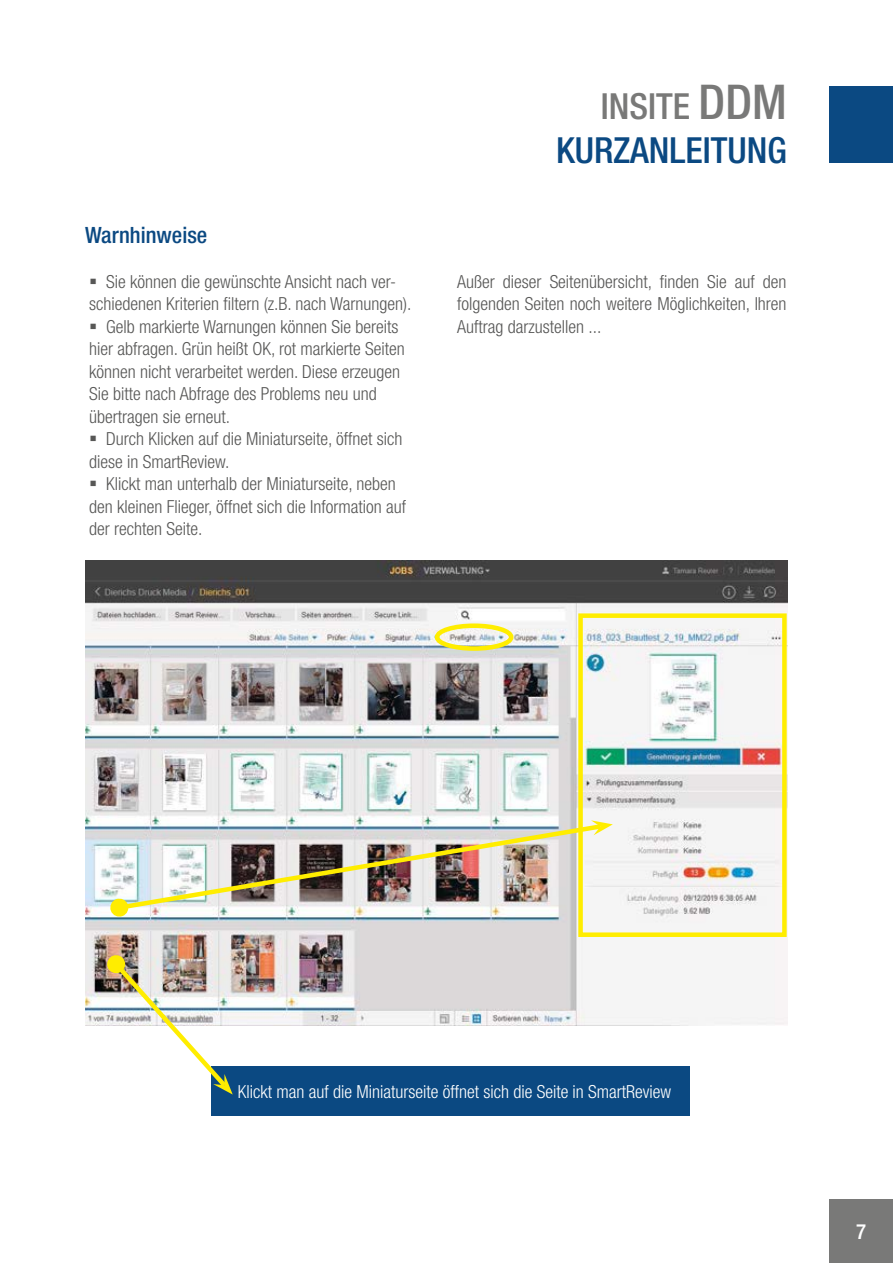
<style>
.page{position:relative;width:893px;height:1263px;background:#fff}
.page>*{position:absolute;margin:0;border:0;box-sizing:border-box;transform-origin:0 0}
.t1{font:500 condensed 36px/43.2px "Helvetica Neue LT Std";color:#0b4982;text-align:right}
.t2{font:500 condensed 22.5px "Helvetica Neue LT Std";color:#0b4982}
.t3{font:500 condensed 21px "Helvetica Neue LT Std";color:#fff}
.t4{font:300 condensed 18px/22.5px "Helvetica Neue LT Std";color:#575756;text-align:justify}
.t5{font:300 condensed 18px "Helvetica Neue LT Std";color:#fff}
.s1{color:#797978}
.s2{font-size:48px;color:#797978}
</style>
<div class="page">
<div style="left:829px;top:1199px;width:64px;height:64px;background:#797978"></div>
<div style="left:829px;top:86px;width:64px;height:76px;background:#0b4982"></div>
<img style="left:85px;top:560px;width:702px;height:466px">
<div style="left:435px;top:623px;width:78px;height:28px;border:5px solid #ffed00;border-radius:50%"></div>
<div style="left:211px;top:1066px;width:479px;height:50px;background:#0b4982"></div>
<img style="left:106px;top:954px;width:127px;height:140px">
<img style="left:114px;top:821px;width:492px;height:92px">
<svg style="left:591px;top:820px;width:22px;height:15px"></svg>
<svg style="left:109px;top:897px;width:21px;height:21px"></svg>
<div style="left:578px;top:613px;width:209px;height:324px;border:4px solid #ffed00"></div>
<p class="t2" style="left:85px;top:221px;width:124px">Warnhinweise</p>
<p class="t4" style="left:106px;top:270px;width:291px">Sie können die gewünschte Ansicht nach ver-</p>
<p class="t4" style="left:89px;top:292px;width:324px">schiedenen Kriterien filtern (z.B. nach Warnungen).</p>
<p class="t4" style="left:106px;top:315px;width:294px">Gelb markierte Warnungen können Sie bereits</p>
<p class="t4" style="left:89px;top:337px;width:317px">hier abfragen. Grün heißt OK, rot markierte Seiten</p>
<p class="t4" style="left:89px;top:360px;width:312px">können nicht verarbeitet werden. Diese erzeugen</p>
<p class="t4" style="left:89px;top:382px;width:289px">Sie bitte nach Abfrage des Problems neu und</p>
<p class="t4" style="left:89px;top:405px;width:142px">übertragen sie erneut.</p>
<p class="t4" style="left:106px;top:427px;width:298px">Durch Klicken auf die Miniaturseite, öffnet sich</p>
<p class="t4" style="left:89px;top:450px;width:142px">diese in SmartReview.</p>
<p class="t4" style="left:106px;top:472px;width:291px">Klickt man unterhalb der Miniaturseite, neben</p>
<p class="t4" style="left:89px;top:495px;width:318px">den kleinen Flieger, öffnet sich die Information auf</p>
<p class="t4" style="left:89px;top:517px;width:115px">der rechten Seite.</p>
<h1 class="t1" style="left:556px;top:84px;width:232px"><span class="s1">INSITE</span> <span class="s2">DDM<br></span>KURZANLEITUNG</h1>
<p class="t4" style="left:457px;top:270px;width:331px">Außer dieser Seitenübersicht, finden Sie auf den folgenden Seiten noch weitere Möglichkeiten, Ihren Auftrag darzustellen ...</p>
<p class="t5" style="left:238px;top:1081px;width:435px">Klickt man auf die Miniaturseite öffnet sich die Seite in SmartReview</p>
<p class="t3" style="left:856px;top:1218px;width:12px">7</p>
</div>
